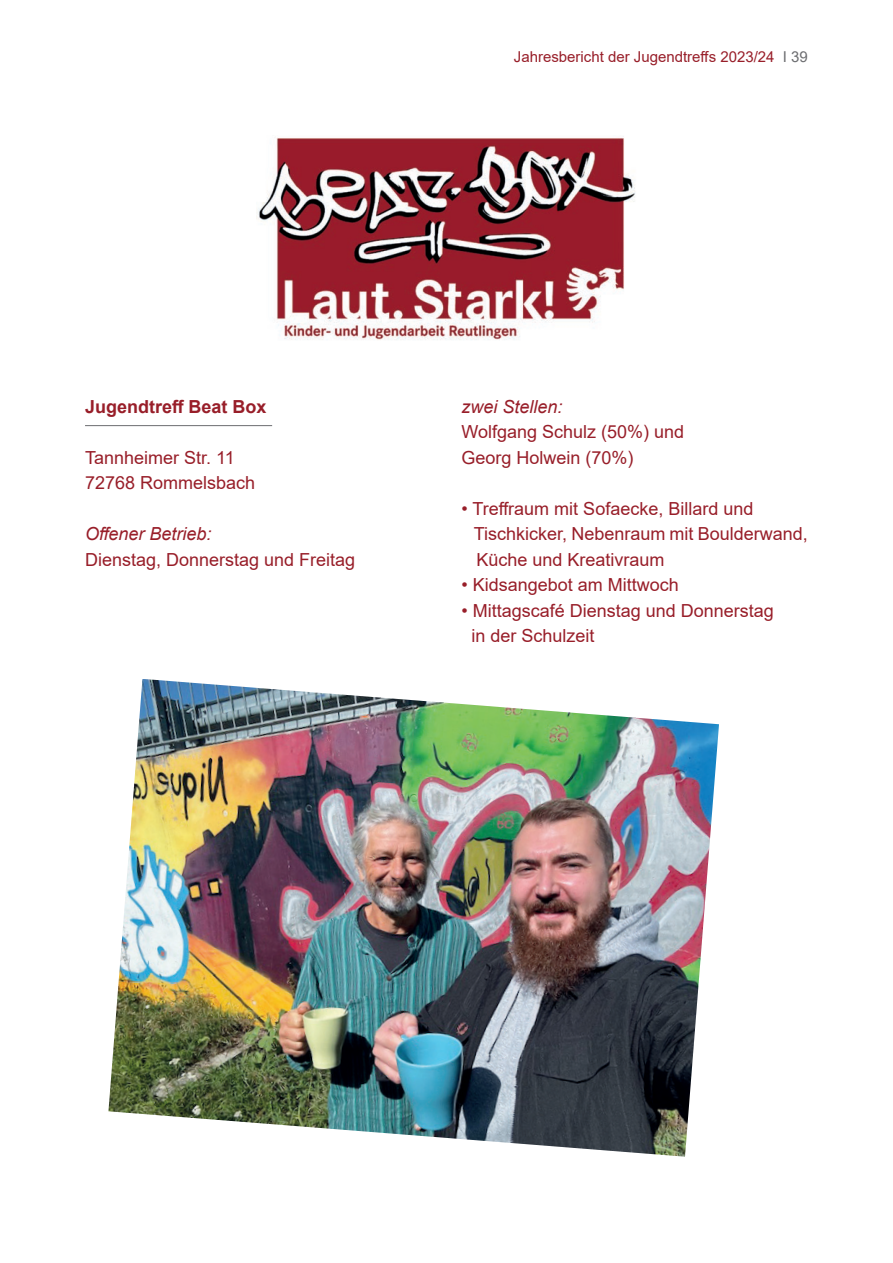
<style>
.page{position:relative;width:893px;height:1263px;background:#fff}
.page>*{position:absolute;margin:0;border:0;box-sizing:border-box;transform-origin:0 0}
.t1{font:18px/25.5px "Arial";color:#981e29}
.t2{font:italic 18px "Arial";color:#981e29}
.t3{font:700 18px "Arial";color:#981e29}
.t4{font:15px "Arial";color:#981e29}
.s1{color:#6c6d70}
</style>
<div class="page">
<img style="left:257px;top:138px;width:379px;height:202px">
<img style="left:108px;top:679px;width:611px;height:478px">
<hr style="left:85px;top:425px;width:187px;height:1px;background:#6c6d70">
<p class="t4" style="left:514px;top:46px;width:296px">Jahresbericht der Jugendtreffs 2023/24 <span class="s1">I 39</span></p>
<p class="t3" style="left:85px;top:394px;width:183px">Jugendtreff Beat Box</p>
<p class="t1" style="left:85px;top:445px;width:172px">Tannheimer Str. 11<br>72768 Rommelsbach</p>
<p class="t2" style="left:85px;top:522px;width:128px">Offener Betrieb:</p>
<p class="t1" style="left:85px;top:547px;width:272px">Dienstag, Donnerstag und Freitag</p>
<p class="t2" style="left:461px;top:395px;width:103px">zwei Stellen:</p>
<p class="t1" style="left:461px;top:419px;width:224px">Wolfgang Schulz (50%) und<br>Georg Holwein (70%)</p>
<p class="t1" style="left:474px;top:496px;width:336px;text-indent:-12px">• Treffraum mit Sofaecke, Billard und<br>Tischkicker, Nebenraum mit Boulderwand,<br>Küche und Kreativraum</p>
<p class="t1" style="left:461px;top:572px;width:219px">• Kidsangebot am Mittwoch</p>
<p class="t1" style="left:471px;top:598px;width:304px;text-indent:-10px">• Mittagscafé Dienstag und Donnerstag in der Schulzeit</p>
</div>
